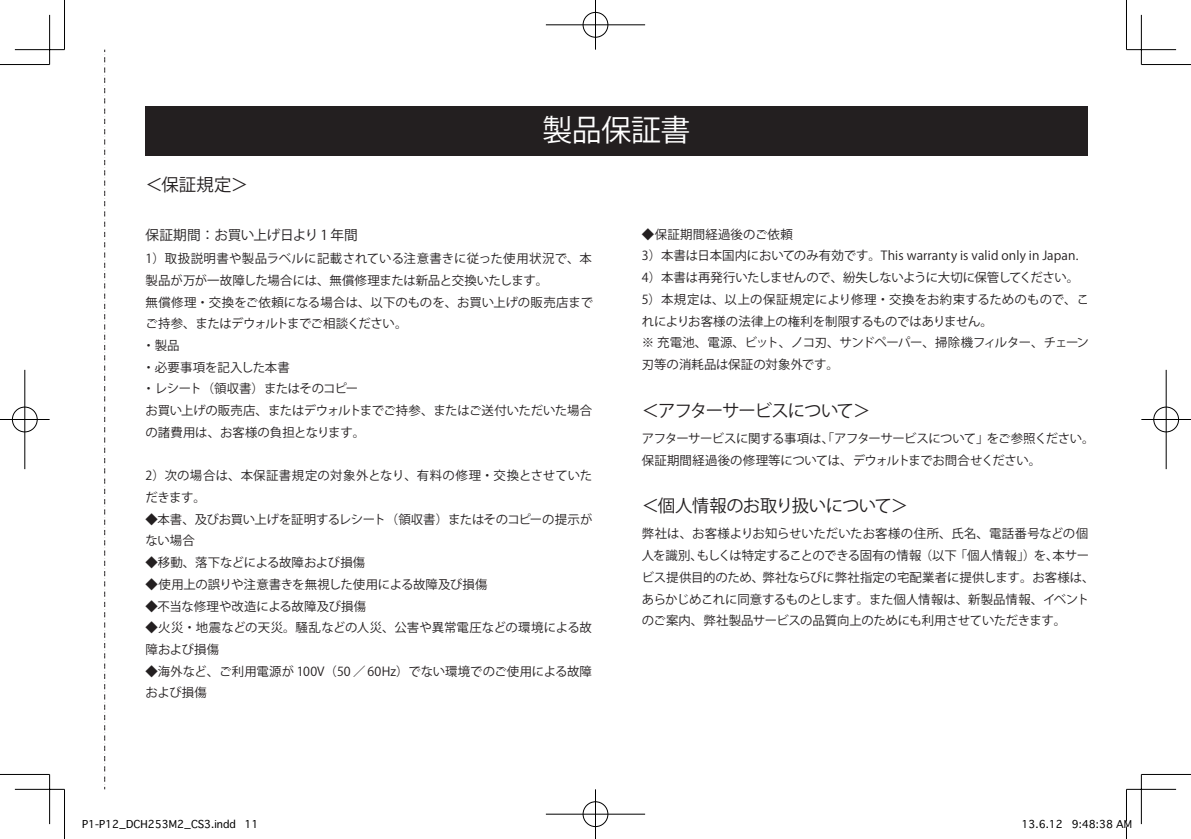
<style>
.page{position:relative;width:1191px;height:839px;background:#fff}
.page>*{position:absolute;margin:0;border:0;box-sizing:border-box;transform-origin:0 0}
.t1{font:29.93px "Koz Go Pro Regular 90 pv RKSJ H";letter-spacing:-.015em;color:#fff}
.t2{font:17.32px "Koz Go Pro Regular 90 pv RKSJ H";letter-spacing:-.05em;color:#231f20}
.t3{font:17.32px "Koz Go Pro Regular 90 pv RKSJ H";letter-spacing:-.03em;color:#231f20}
.t4{font:13.65px "Koz Go Pro Regular 90 pv RKSJ H";letter-spacing:-.02em;color:#231f20}
.t5{font:12.42px/21.7px "Koz Go Pro Regular 90 pv RKSJ H";letter-spacing:-.01em;color:#231f20}
.t6{font:12.42px/21.7px "Koz Go Pro Regular 90 pv RKSJ H";letter-spacing:-.035em;color:#231f20}
.t7{font:12.42px/21.7px "Koz Go Pro Regular 90 pv RKSJ H";letter-spacing:.015em;color:#231f20}
.t8{font:10.5px "Osaka";color:#000}
</style>
<div class="page">
<svg style="left:104px;top:50px;width:1px;height:739px"></svg>
<div style="left:145px;top:106px;width:942px;height:49px;background:#231f20"></div>
<hr style="left:0;top:64px;width:50px;height:1px;background:#000">
<hr style="left:1141px;top:64px;width:50px;height:1px;background:#000">
<hr style="left:0;top:774px;width:50px;height:1px;background:#000">
<hr style="left:1141px;top:774px;width:50px;height:1px;background:#000">
<hr style="left:64px;top:0;width:1px;height:50px;background:#000">
<hr style="left:64px;top:789px;width:1px;height:49px;background:#000">
<hr style="left:1126px;top:0;width:1px;height:50px;background:#000">
<hr style="left:1126px;top:789px;width:1px;height:49px;background:#000">
<hr style="left:15px;top:49px;width:49px;height:1px;background:#000">
<hr style="left:1126px;top:49px;width:50px;height:1px;background:#000">
<hr style="left:15px;top:788px;width:49px;height:1px;background:#000">
<hr style="left:1126px;top:788px;width:50px;height:1px;background:#000">
<hr style="left:49px;top:15px;width:1px;height:49px;background:#000">
<hr style="left:49px;top:774px;width:1px;height:49px;background:#000">
<hr style="left:1141px;top:15px;width:1px;height:49px;background:#000">
<hr style="left:1141px;top:774px;width:1px;height:49px;background:#000">
<div style="left:582px;top:11px;width:27px;height:27px;border:2px solid #fff;border-radius:50%"></div>
<hr style="left:546px;top:24px;width:99px;height:2px;background:#fff">
<hr style="left:594px;top:0;width:3px;height:50px;background:#fff">
<div style="left:583px;top:12px;width:25px;height:25px;border:1px solid #000;border-radius:50%"></div>
<hr style="left:546px;top:25px;width:99px;height:1px;background:#000">
<hr style="left:595px;top:0;width:1px;height:50px;background:#000">
<div style="left:582px;top:800px;width:27px;height:27px;border:2px solid #fff;border-radius:50%"></div>
<hr style="left:546px;top:812px;width:99px;height:3px;background:#fff">
<hr style="left:594px;top:789px;width:3px;height:49px;background:#fff">
<div style="left:583px;top:801px;width:25px;height:25px;border:1px solid #000;border-radius:50%"></div>
<hr style="left:546px;top:813px;width:99px;height:1px;background:#000">
<hr style="left:595px;top:789px;width:1px;height:49px;background:#000">
<div style="left:11px;top:406px;width:27px;height:27px;border:2px solid #fff;border-radius:50%"></div>
<hr style="left:0;top:418px;width:50px;height:2px;background:#fff">
<hr style="left:24px;top:370px;width:2px;height:99px;background:#fff">
<div style="left:12px;top:407px;width:25px;height:25px;border:1px solid #000;border-radius:50%"></div>
<hr style="left:0;top:419px;width:50px;height:1px;background:#000">
<hr style="left:25px;top:370px;width:1px;height:99px;background:#000">
<div style="left:1152px;top:406px;width:27px;height:27px;border:2px solid #fff;border-radius:50%"></div>
<hr style="left:1141px;top:418px;width:50px;height:2px;background:#fff">
<hr style="left:1165px;top:370px;width:2px;height:99px;background:#fff">
<div style="left:1153px;top:407px;width:25px;height:25px;border:1px solid #000;border-radius:50%"></div>
<hr style="left:1141px;top:419px;width:50px;height:1px;background:#000">
<hr style="left:1165px;top:370px;width:1px;height:99px;background:#000">
<h1 class="t1" style="left:542px;top:111px;width:149px">製品保証書</h1>
<h2 class="t2" style="left:146px;top:174px;width:104px">＜保証規定＞</h2>
<p class="t4" style="left:146px;top:226px;width:214px">保証期間：お買い上げ日より1 年間</p>
<p class="t5" style="left:142px;top:248px;width:452px">1）取扱説明書や製品ラベルに記載されている注意書きに従った使用状況で、本製品が万が一故障した場合には、無償修理または新品と交換いたします。<br>無償修理・交換をご依頼になる場合は、以下のものを、お買い上げの販売店までご持参、またはデウォルトまでご相談ください。<br>・製品<br>・必要事項を記入した本書<br>・レシート（領収書）またはそのコピー<br>お買い上げの販売店、またはデウォルトまでご持参、またはご送付いただいた場合の諸費用は、お客様の負担となります。</p>
<p class="t7" style="left:145px;top:465px;width:448px">2）次の場合は、本保証書規定の対象外となり、有料の修理・交換とさせていただきます。</p>
<p class="t5" style="left:145px;top:508px;width:448px">◆本書、及びお買い上げを証明するレシート（領収書）またはそのコピーの提示がない場合</p>
<p class="t5" style="left:145px;top:552px;width:221px">◆移動、落下などによる故障および損傷</p>
<p class="t5" style="left:145px;top:573px;width:343px">◆使用上の誤りや注意書きを無視した使用による故障及び損傷</p>
<p class="t5" style="left:145px;top:595px;width:222px">◆不当な修理や改造による故障及び損傷</p>
<p class="t5" style="left:145px;top:617px;width:448px">◆火災・地震などの天災。騒乱などの人災、公害や異常電圧などの環境による故障および損傷</p>
<p class="t5" style="left:145px;top:660px;width:448px">◆海外など、ご利用電源が 100V（50 ／ 60Hz）でない環境でのご使用による故障および損傷</p>
<p class="t5" style="left:642px;top:223px;width:449px">◆保証期間経過後のご依頼<br>3）本書は日本国内においてのみ有効です。This warranty is valid only in Japan.<br>4）本書は再発行いたしませんので、紛失しないように大切に保管してください。5）本規定は、以上の保証規定により修理・交換をお約束するためのもので、これによりお客様の法律上の権利を制限するものではありません。<br>※ 充電池、電源、ビット、ノコ刃、サンドペーパー、掃除機フィルター、チェーン刃等の消耗品は保証の対象外です。</p>
<h2 class="t2" style="left:642px;top:399px;width:230px">＜アフターサービスについて＞</h2>
<p class="t6" style="left:642px;top:427px;width:454px">アフターサービスに関する事項は、「アフターサービスについて」をご参照ください。保証期間経過後の修理等については、デウォルトまでお問合せください。</p>
<h2 class="t3" style="left:642px;top:494px;width:268px">＜個人情報のお取り扱いについて＞</h2>
<p class="t5" style="left:642px;top:523px;width:454px">弊社は、お客様よりお知らせいただいたお客様の住所、氏名、電話番号などの個人を識別、もしくは特定することのできる固有の情報（以下「個人情報」）を、本サービス提供目的のため、弊社ならびに弊社指定の宅配業者に提供します。お客様は、あらかじめこれに同意するものとします。また個人情報は、新製品情報、イベントのご案内、弊社製品サービスの品質向上のためにも利用させていただきます。</p>
<p class="t8" style="left:82px;top:817px;width:178px">P1-P12_DCH253M2_CS3.indd 11</p>
<p class="t8" style="left:1021px;top:817px;width:112px">13.6.12 9:48:38 AM</p>
</div>
